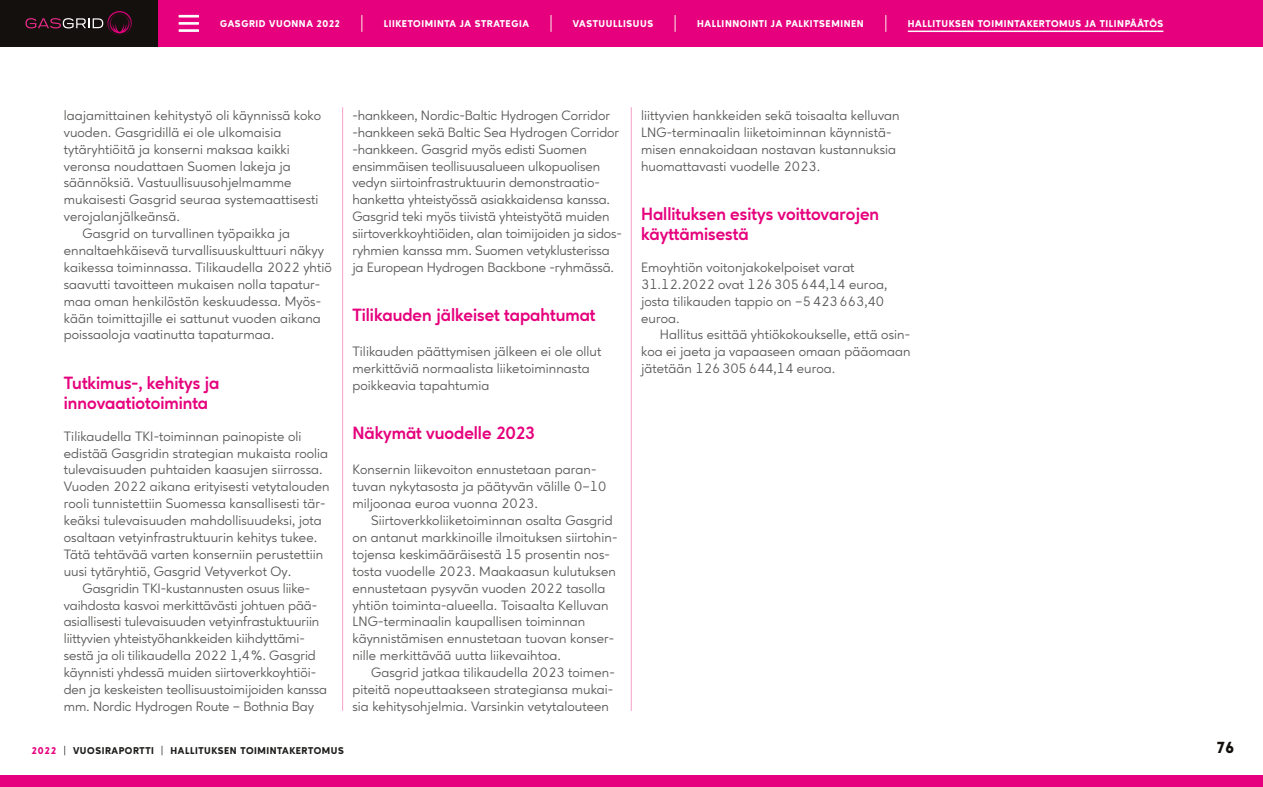
<style>
.page{position:relative;width:1263px;height:787px;background:#fff}
.page>*{position:absolute;margin:0;border:0;box-sizing:border-box;transform-origin:0 0}
.t1{font:700 17.55px/20.7px "Ageo";color:#e6007d}
.t2{font:800 15.9px "Ageo";color:#13100d}
.Body_copy_indent{font:13.65px/17px "Ageo";letter-spacing:.005em;color:#575756}
.Body_copy{font:13.65px/17px "Ageo";letter-spacing:.005em;color:#575756}
.t3{font:800 9.75px "Ageo";letter-spacing:.06em;color:#fff}
.t4{font:800 9.75px "Ageo";letter-spacing:.06em;color:#1d1d1b}
.s1{color:#e6007d}
.s2{font-weight:400}
</style>
<div class="page">
<hr style="left:342px;top:107px;width:1px;height:603px;background:#f39fc5">
<hr style="left:631px;top:107px;width:1px;height:603px;background:#f39fc5">
<div style="left:157px;top:0;width:1106px;height:47px;background:#e6007d"></div>
<div style="left:0;top:775px;width:1263px;height:12px;background:#e6007d"></div>
<div style="left:0;top:0;width:157px;height:47px;background:#13100d"></div>
<svg style="left:26px;top:11px;width:106px;height:25px"></svg>
<hr style="left:179px;top:22px;width:20px;height:3px;background:#fff">
<hr style="left:179px;top:15px;width:20px;height:3px;background:#fff">
<hr style="left:179px;top:29px;width:20px;height:3px;background:#fff">
<svg style="left:361px;top:15px;width:2px;height:17px"></svg>
<svg style="left:550px;top:15px;width:2px;height:17px"></svg>
<svg style="left:674px;top:15px;width:2px;height:17px"></svg>
<svg style="left:885px;top:15px;width:1px;height:17px"></svg>
<hr style="left:908px;top:31px;width:255px;height:1px;background:#fff">
<p class="t3" style="left:220px;top:18px;width:121px">GASGRID VUONNA 2022</p>
<p class="t3" style="left:573px;top:18px;width:82px">VASTUULLISUUS</p>
<p class="t3" style="left:697px;top:18px;width:168px">HALLINNOINTI JA PALKITSEMINEN</p>
<p class="t3" style="left:384px;top:18px;width:147px">LIIKETOIMINTA JA STRATEGIA</p>
<p class="t3" style="left:908px;top:18px;width:257px">HALLITUKSEN TOIMINTAKERTOMUS JA TILINPÄÄTÖS</p>
<p class="Body_copy_indent" style="left:64px;top:107px;width:259px">laajamittainen kehitystyö oli käynnissä koko vuoden. Gasgridillä ei ole ulkomaisia tytäryhtiöitä ja konserni maksaa kaikki veronsa noudattaen Suomen lakeja ja säännöksiä. Vastuullisuusohjelmamme mukaisesti Gasgrid seuraa systemaattisesti verojalanjälkeänsä.</p>
<p class="Body_copy_indent" style="left:64px;top:225px;width:270px;text-indent:19px">Gasgrid on turvallinen työpaikka ja ennaltaehkäisevä turvallisuuskulttuuri näkyy kaikessa toiminnassa. Tilikaudella 2022 yhtiö saavutti tavoitteen mukaisen nolla tapatur&shy;maa oman henkilöstön keskuudessa. Myös&shy;kään toimittajille ei sattunut vuoden aikana poissaoloja vaatinutta tapaturmaa.</p>
<h2 class="t1" style="left:64px;top:372px;width:157px">Tutkimus-, kehitys ja innovaatiotoiminta</h2>
<p class="Body_copy" style="left:64px;top:427px;width:267px">Tilikaudella TKI-toiminnan painopiste oli edistää Gasgridin strategian mukaista roolia tulevaisuuden puhtaiden kaasujen siirrossa.<br>Vuoden 2022 aikana erityisesti vetytalouden rooli tunnistettiin Suomessa kansallisesti tär&shy;keäksi tulevaisuuden mahdollisuudeksi, jota osaltaan vetyinfrastruktuurin kehitys tukee.<br>Tätä tehtävää varten konserniin perustettiin uusi tytäryhtiö, Gasgrid Vetyverkot Oy.</p>
<p class="Body_copy_indent" style="left:64px;top:579px;width:265px;text-indent:19px">Gasgridin TKI-kustannusten osuus liike&shy;vaihdosta kasvoi merkittävästi johtuen pää&shy;asiallisesti tulevaisuuden vetyinfrastuktuuriin liittyvien yhteistyöhankkeiden kiihdyttämi&shy;sestä ja oli tilikaudella 2022 1,4%. Gasgrid käynnisti yhdessä muiden siirtoverkkoyhtiöi&shy;den ja keskeisten teollisuustoimijoiden kanssa mm. Nordic Hydrogen Route – Bothnia Bay</p>
<p class="Body_copy_indent" style="left:352px;top:107px;width:271px">-hankkeen, Nordic-Baltic Hydrogen Corridor -hankkeen sekä Baltic Sea Hydrogen Corridor -hankkeen. Gasgrid myös edisti Suomen ensimmäisen teollisuusalueen ulkopuolisen vedyn siirtoinfrastruktuurin demonstraatio&shy;hanketta yhteistyössä asiakkaidensa kanssa.<br>Gasgrid teki myös tiivistä yhteistyötä muiden siirtoverkkoyhtiöiden, alan toimijoiden ja sidos&shy;ryhmien kanssa mm. Suomen vetyklusterissa ja European Hydrogen Backbone -ryhmässä.</p>
<h2 class="t1" style="left:352px;top:305px;width:245px">Tilikauden jälkeiset tapahtumat</h2>
<p class="Body_copy" style="left:352px;top:343px;width:250px">Tilikauden päättymisen jälkeen ei ole ollut merkittäviä normaalista liiketoiminnasta poikkeavia tapahtumia</p>
<h2 class="t1" style="left:352px;top:423px;width:184px">Näkymät vuodelle 2023</h2>
<p class="Body_copy" style="left:352px;top:461px;width:255px">Konsernin liikevoiton ennustetaan paran&shy;tuvan nykytasosta ja päätyvän välille 0–10 miljoonaa euroa vuonna 2023.</p>
<p class="Body_copy_indent" style="left:352px;top:512px;width:267px;text-indent:19px">Siirtoverkkoliiketoiminnan osalta Gasgrid on antanut markkinoille ilmoituksen siirtohin&shy;tojensa keskimääräisestä 15 prosentin nos&shy;tosta vuodelle 2023. Maakaasun kulutuksen ennustetaan pysyvän vuoden 2022 tasolla yhtiön toiminta-alueella. Toisaalta Kelluvan LNG-terminaalin kaupallisen toiminnan käynnistämisen ennustetaan tuovan konser&shy;nille merkittävää uutta liikevaihtoa.</p>
<p class="Body_copy_indent" style="left:352px;top:664px;width:264px;text-align:justify;text-indent:19px">Gasgrid jatkaa tilikaudella 2023 toimen&shy;piteitä nopeuttaakseen strategiansa mukai&shy;sia kehitysohjelmia. Varsinkin vetytalouteen</p>
<p class="t4" style="left:31px;top:744px;width:124px"><span class="s1">2022</span> <span class="s2">|</span> VUOSIRAPORTTI</p>
<p class="t4" style="left:161px;top:744px;width:185px"><span class="s2">|</span> HALLITUKSEN TOIMINTAKERTOMUS</p>
<p class="Body_copy_indent" style="left:641px;top:107px;width:260px">liittyvien hankkeiden sekä toisaalta kelluvan LNG-terminaalin liiketoiminnan käynnistä&shy;misen ennakoidaan nostavan kustannuksia huomattavasti vuodelle 2023.</p>
<h2 class="t1" style="left:641px;top:203px;width:240px">Hallituksen esitys voittovarojen käyttämisestä</h2>
<p class="Body_copy" style="left:641px;top:259px;width:248px">Emoyhtiön voitonjakokelpoiset varat<br>31.12.2022 ovat 126305644,14 euroa, josta tilikauden tappio on –5423663,40 euroa.</p>
<p class="Body_copy_indent" style="left:641px;top:326px;width:271px;text-align:justify;text-indent:19px">Hallitus esittää yhtiökokoukselle, että osin&shy;koa ei jaeta ja vapaaseen omaan pääomaan jätetään 126305644,14 euroa.</p>
<p class="t2" style="left:1217px;top:738px;width:18px">76</p>
</div>
